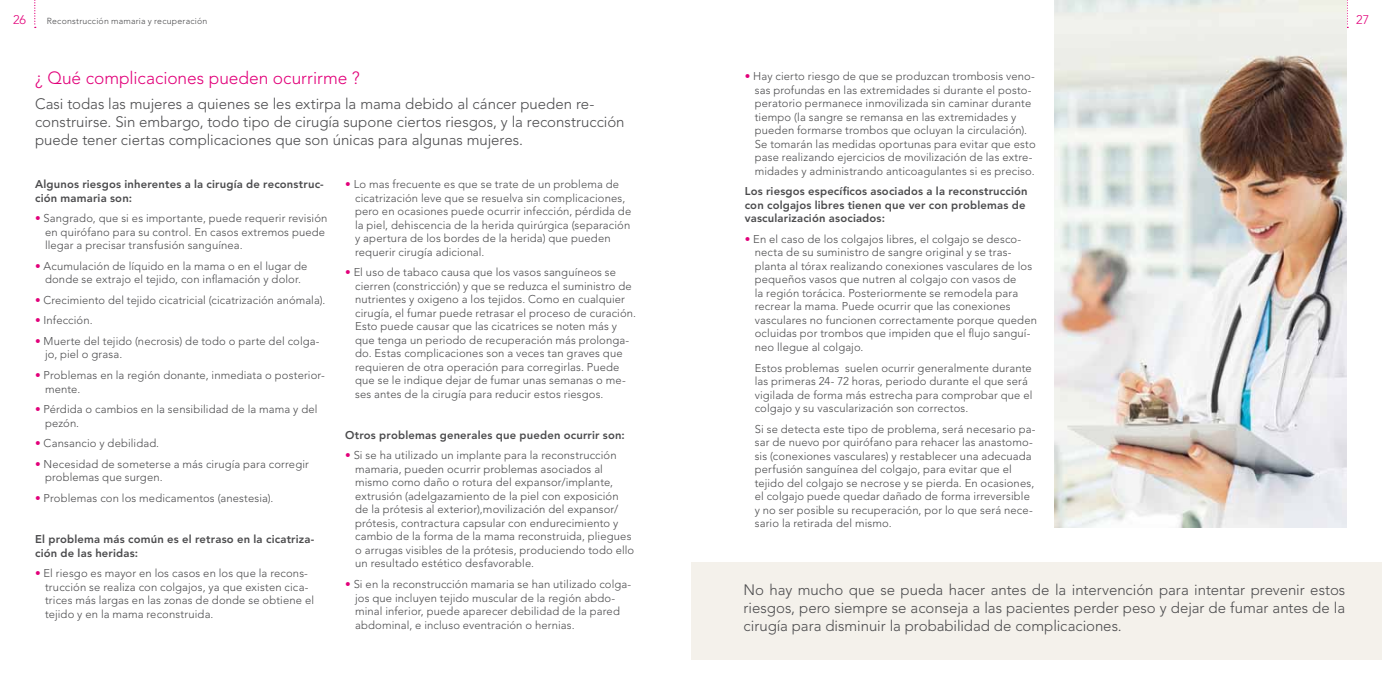
<style>
.page{position:relative;width:1382px;height:691px;background:#fff}
.page>*{position:absolute;margin:0;border:0;box-sizing:border-box;transform-origin:0 0}
.t1{font:300 17.5px "Avenir LT Std";color:#e2007a}
.t2{font:300 15px/18px "Avenir LT Std";letter-spacing:-.005em;color:#4b4b4d;text-align:justify}
.t3{font:300 12.5px "Avenir";color:#e2007a}
.t4{font:300 11.25px/13.5px "Avenir LT Std";letter-spacing:.01em;color:#4b4b4d}
.t5{font:800 11.25px/13.5px "Avenir LT Std";letter-spacing:.015em;color:#4b4b4d}
.t6{font:300 8.75px "Avenir LT Std";letter-spacing:.02em;color:#4b4b4d}
.s1{color:#e2007a}
</style>
<div class="page">
<svg style="left:1346px;top:0;width:2px;height:28px"></svg>
<svg style="left:34px;top:0;width:2px;height:28px"></svg>
<div style="left:692px;top:562px;width:690px;height:98px;background:#f4f1eb"></div>
<img style="left:1055px;top:0;width:291px;height:528px">
<p class="t3" style="left:13px;top:12px;width:15px">26</p>
<p class="t3" style="left:1356px;top:12px;width:15px">27</p>
<p class="t6" style="left:47px;top:16px;width:162px">Reconstrucción mamaria y recuperación</p>
<h1 class="t1" style="left:35px;top:68px;width:326px">¿ Qué complicaciones pueden ocurrirme ?</h1>
<p class="t2" style="left:35px;top:95px;width:591px;text-align:left">Casi todas las mujeres a quienes se les extirpa la mama debido al cáncer pueden re&shy;construirse. Sin embargo, todo tipo de cirugía supone ciertos riesgos, y la reconstrucción puede tener ciertas complicaciones que son únicas para algunas mujeres.</p>
<p class="t5" style="left:35px;top:177px;width:290px">Algunos riesgos inherentes a la cirugía de reconstruc&shy;ción mamaria son:</p>
<p class="t4" style="left:45px;top:212px;width:284px;text-indent:-10px"><span class="s1">•</span> Sangrado, que si es importante, puede requerir revisión en quirófano para su control. En casos extremos puede llegar a precisar transfusión sanguínea.</p>
<p class="t4" style="left:35px;top:259px;width:274px;text-align:center"><span class="s1">•</span> Acumulación de líquido en la mama o en el lugar de donde se extrajo el tejido, con inflamación y dolor.</p>
<p class="t4" style="left:35px;top:293px;width:292px"><span class="s1">•</span> Crecimiento del tejido cicatricial (cicatrización anómala).</p>
<p class="t4" style="left:35px;top:314px;width:59px"><span class="s1">•</span> Infección.</p>
<p class="t4" style="left:45px;top:334px;width:276px;text-indent:-10px"><span class="s1">•</span> Muerte del tejido (necrosis) de todo o parte del colga&shy;jo, piel o grasa.</p>
<p class="t4" style="left:45px;top:368px;width:281px;text-indent:-10px"><span class="s1">•</span> Problemas en la región donante, inmediata o posterior&shy;mente.</p>
<p class="t4" style="left:45px;top:403px;width:274px;text-indent:-10px"><span class="s1">•</span> Pérdida o cambios en la sensibilidad de la mama y del pezón.</p>
<p class="t4" style="left:35px;top:437px;width:126px"><span class="s1">•</span> Cansancio y debilidad.</p>
<p class="t4" style="left:45px;top:457px;width:265px;text-indent:-10px"><span class="s1">•</span> N ecesidad de someterse a más cirugía para corregir problemas que surgen.</p>
<p class="t4" style="left:35px;top:491px;width:240px"><span class="s1">•</span> Problemas con los medicamentos (anestesia).</p>
<p class="t5" style="left:35px;top:532px;width:281px">El problema más común es el retraso en la cicatriza&shy;ción de las heridas:</p>
<p class="t4" style="left:45px;top:567px;width:271px;text-indent:-10px"><span class="s1">•</span> El riesgo es mayor en los casos en los que la recons&shy;trucción se realiza con colgajos, ya que existen cica&shy;trices más largas en las zonas de donde se obtiene el tejido y en la mama reconstruida.</p>
<p class="t4" style="left:355px;top:177px;width:278px;text-indent:-10px"><span class="s1">•</span> Lo mas frecuente es que se trate de un problema de cicatrización leve que se resuelva sin complicaciones, pero en ocasiones puede ocurrir infección, pérdida de la piel, dehiscencia de la herida quirúrgica (separación y apertura de los bordes de la herida) que pueden requerir cirugía adicional.</p>
<p class="t4" style="left:355px;top:266px;width:282px;text-indent:-10px"><span class="s1">•</span> El uso de tabaco causa que los vasos sanguíneos se cierren (constricción) y que se reduzca el suministro de nutrientes y oxigeno a los tejidos. Como en cualquier cirugía, el fumar puede retrasar el proceso de curación.<br>Esto puede causar que las cicatrices se noten más y que tenga un periodo de recuperación más prolonga&shy;do. Estas complicaciones son a veces tan graves que requieren de otra operación para corregirlas. Puede que se le indique dejar de fumar unas semanas o me&shy;ses antes de la cirugía para reducir estos riesgos.</p>
<p class="t5" style="left:345px;top:428px;width:281px">Otros problemas generales que pueden ocurrir son:</p>
<p class="t4" style="left:355px;top:449px;width:281px;text-indent:-10px"><span class="s1">•</span> Si se ha utilizado un implante para la reconstrucción mamaria, pueden ocurrir problemas asociados al mismo como daño o rotura del expansor/implante, extrusión (adelgazamiento de la piel con exposición de la prótesis al exterior),movilización del expansor/ prótesis, contractura capsular con endurecimiento y cambio de la forma de la mama reconstruida, pliegues o arrugas visibles de la prótesis, produciendo todo ello un resultado estético desfavorable.</p>
<p class="t4" style="left:355px;top:577px;width:278px;text-indent:-10px"><span class="s1">•</span> Si en la reconstrucción mamaria se han utilizado colga&shy;jos que incluyen tejido muscular de la región abdo&shy;minal inferior, puede aparecer debilidad de la pared abdominal, e incluso eventración o hernias.</p>
<p class="t4" style="left:755px;top:70px;width:282px;text-indent:-10px"><span class="s1">•</span> Hay cierto riesgo de que se produzcan trombosis veno&shy;sas profundas en las extremidades si durante el posto&shy;peratorio permanece inmovilizada sin caminar durante tiempo (la sangre se remansa en las extremidades y pueden formarse trombos que ocluyan la circulación).<br>Se tomarán las medidas oportunas para evitar que esto pase realizando ejercicios de movilización de las extre&shy;midades y administrando anticoagulantes si es preciso.</p>
<p class="t5" style="left:745px;top:185px;width:284px">Los riesgos específicos asociados a la reconstrucción con colgajos libres tienen que ver con problemas de vascularización asociados:</p>
<p class="t4" style="left:755px;top:232px;width:284px;text-indent:-10px"><span class="s1">•</span> En el caso de los colgajos libres, el colgajo se desco&shy;necta de su suministro de sangre original y se tras&shy;planta al tórax realizando conexiones vasculares de los pequeños vasos que nutren al colgajo con vasos de<br>la región torácica. Posteriormente se remodela para recrear la mama. Puede ocurrir que las conexiones vasculares no funcionen correctamente porque queden ocluidas por trombos que impiden que el flujo sanguí&shy;neo llegue al colgajo.</p>
<p class="t4" style="left:755px;top:361px;width:279px">Estos problemas suelen ocurrir generalmente durante las primeras 24- 72 horas, periodo durante el que será vigilada de forma más estrecha para comprobar que el colgajo y su vascularización son correctos.</p>
<p class="t4" style="left:755px;top:422px;width:282px">Si se detecta este tipo de problema, será necesario pa&shy;sar de nuevo por quirófano para rehacer las anastomo&shy;sis (conexiones vasculares) y restablecer una adecuada perfusión sanguínea del colgajo, para evitar que el tejido del colgajo se necrose y se pierda. En ocasiones, el colgajo puede quedar dañado de forma irreversible y no ser posible su recuperación, por lo que será nece&shy;sario la retirada del mismo.</p>
<h2 class="t2" style="left:744px;top:581px;width:603px">No hay mucho que se pueda hacer antes de la intervención para intentar prevenir estos riesgos, pero siempre se aconseja a las pacientes perder peso y dejar de fumar antes de la cirugía para disminuir la probabilidad de complicaciones.</h2>
</div>
